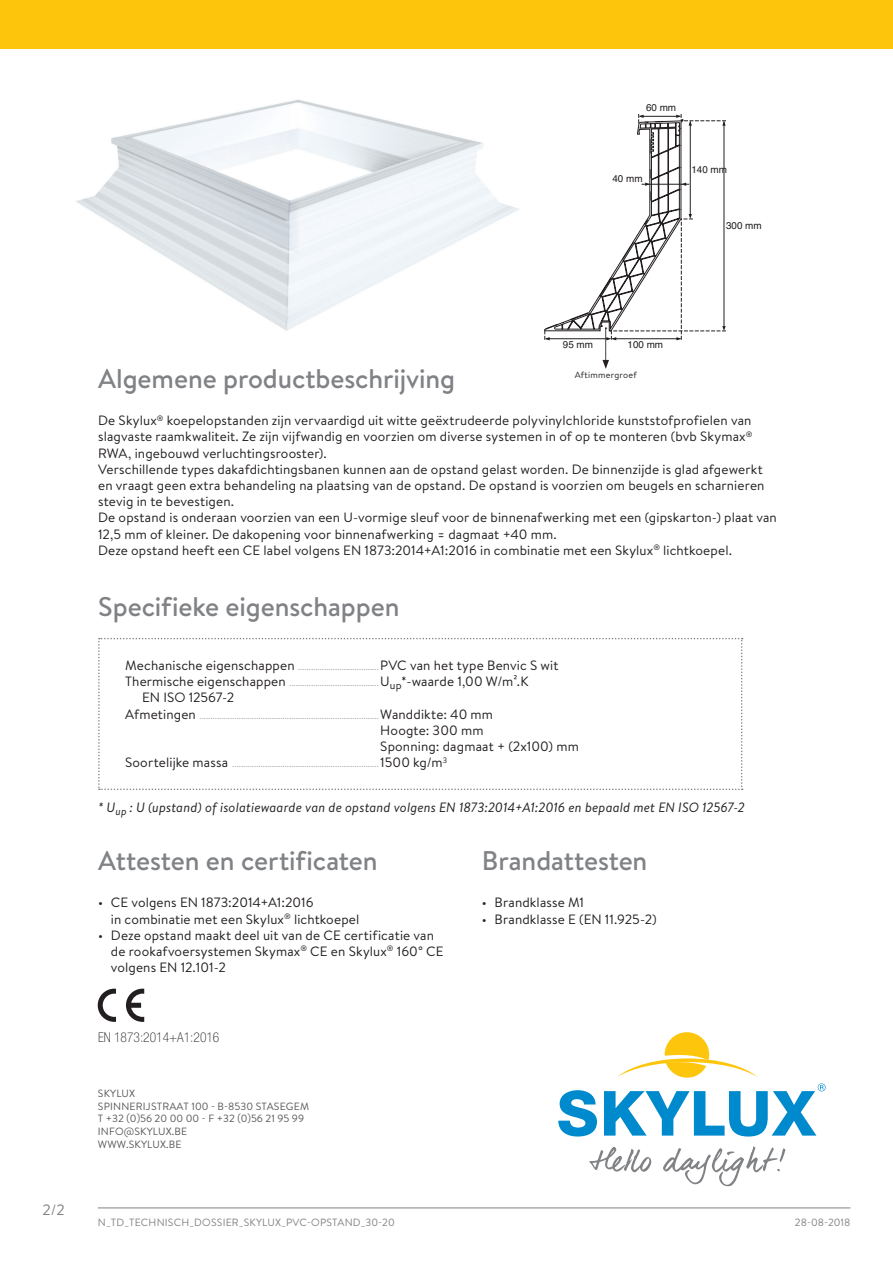
<style>
.page{position:relative;width:893px;height:1263px;background:#fff}
.page>*{position:absolute;margin:0;border:0;box-sizing:border-box;transform-origin:0 0}
.Titel_2{font:500 27px "Brandon Text";letter-spacing:-.005em;color:#808285}
.t1{font:15px "Brandon Text";color:#808285}
.tekst{font:13.5px/16.2px "Brandon Text";letter-spacing:.01em;color:#231f20}
.tekst_insprong{font:13.5px/16.2px "Brandon Text";letter-spacing:.01em;color:#231f20}
.tekst_tabel{font:13.5px "Brandon Text";letter-spacing:.01em;color:#231f20}
.tekst_cursief{font:italic 13.5px "Brandon Text";letter-spacing:.005em;color:#231f20}
.tekst_tabel_zonder_g{font:13.5px "Brandon Text";letter-spacing:.01em;color:#231f20}
.t2{font:100 condensed 13.5px "Helvetica Neue LT Std";color:#231f20}
.t3{font:10.5px "Brandon Text";letter-spacing:.02em;color:#57585a}
.t4{font:10.5px "Brandon Text";letter-spacing:.02em;color:#808285}
.t5{font:10.5px "Brandon Text";color:#57585a}
.t6{font:9.9px "Helvetica";color:#231f20}
.tekst_tabel-2{font:9px "Brandon Text";color:#a8a9ad}
.t7{font:9px "Brandon Text";letter-spacing:.025em;color:#231f20}
.s1{font-size:9px;color:#a8a9ad}
.s2{font-size:13.5px;color:#231f20}
</style>
<div class="page">
<hr style="left:98px;top:1207px;width:752px;height:1px;background:#808285">
<div style="left:0;top:0;width:893px;height:49px;background:#fec50d"></div>
<div style="left:511px;top:1008px;width:353px;height:201px;background:#fff"></div>
<svg style="left:558px;top:1090px;width:39px;height:46px"></svg>
<svg style="left:589px;top:1147px;width:62px;height:25px"></svg>
<svg style="left:663px;top:1146px;width:122px;height:41px"></svg>
<svg style="left:604px;top:1032px;width:222px;height:104px"></svg>
<svg style="left:98px;top:989px;width:18px;height:33px"></svg>
<svg style="left:126px;top:989px;width:18px;height:33px"></svg>
<svg style="left:98px;top:638px;width:645px;height:152px"></svg>
<img style="left:76px;top:99px;width:443px;height:232px">
<svg style="left:544px;top:114px;width:182px;height:255px"></svg>
<p class="t6" style="left:646px;top:99px;width:32px">60 mm</p>
<p class="t6" style="left:612px;top:170px;width:32px">40 mm</p>
<p class="t6" style="left:691px;top:161px;width:37px">140 mm</p>
<p class="t6" style="left:726px;top:217px;width:37px">300 mm</p>
<p class="t1" style="left:43px;top:1199px;width:24px">2/2</p>
<p class="t6" style="left:563px;top:336px;width:32px">95 mm</p>
<p class="t6" style="left:627px;top:336px;width:37px">100 mm</p>
<p class="Titel_2" style="left:98px;top:360px;width:359px">Algemene productbeschrijving</p>
<p class="tekst" style="left:98px;top:412px;width:656px;text-align:justify">De Skylux<sup>®</sup> koepelopstanden zijn vervaardigd uit witte geëxtrudeerde polyvinylchloride kunststofprofielen van slagvaste raamkwaliteit. Ze zijn vijfwandig en voorzien om diverse systemen in of op te monteren (bvb Skymax<sup>® </sup>RWA, ingebouwd verluchtingsrooster).</p>
<p class="tekst" style="left:98px;top:461px;width:668px">Verschillende types dakafdichtingsbanen kunnen aan de opstand gelast worden. De binnenzijde is glad afgewerkt en vraagt geen extra behandeling na plaatsing van de opstand. De opstand is voorzien om beugels en scharnieren stevig in te bevestigen.</p>
<p class="tekst" style="left:98px;top:509px;width:680px">De opstand is onderaan voorzien van een U-vormige sleuf voor de binnenafwerking met een (gipskarton-) plaat van<br>12,5 mm of kleiner. De dakopening voor binnenafwerking = dagmaat +40 mm.</p>
<p class="tekst" style="left:98px;top:542px;width:635px">Deze opstand heeft een CE label volgens EN 1873:2014+A1:2016 in combinatie met een Skylux<sup>®</sup> lichtkoepel.</p>
<p class="Titel_2" style="left:98px;top:588px;width:303px">Specifieke eigenschappen</p>
<p class="t7" style="left:575px;top:369px;width:64px">Aftimmergroef</p>
<p class="tekst_tabel" style="left:125px;top:656px;width:435px">Mechanische eigenschappen <span class="s1">.....................................</span> PVC van het type Benvic S wit</p>
<p class="tekst_tabel" style="left:125px;top:672px;width:405px">Thermische eigenschappen <span class="s1">.........................................</span> U<sub>up</sub>*-waarde 1,00 W/m².K</p>
<p class="tekst_tabel" style="left:142px;top:688px;width:94px">EN ISO 12567-2</p>
<p class="tekst_tabel-2" style="left:125px;top:709px;width:369px"><span class="s2">Afmetingen</span> .................................................................................. <span class="s2">Wanddikte: 40 mm</span></p>
<p class="tekst_tabel_zonder_g" style="left:380px;top:721px;width:105px">Hoogte: 300 mm</p>
<p class="tekst_tabel_zonder_g" style="left:380px;top:737px;width:200px">Sponning: dagmaat + (2x100) mm</p>
<p class="tekst_tabel-2" style="left:125px;top:758px;width:323px"><span class="s2">Soortelijke massa</span> ................................................................... <span class="s2">1500 kg/m</span><sup>3</sup></p>
<p class="tekst_cursief" style="left:98px;top:798px;width:648px">* U<sub>up</sub> : U (upstand) of isolatiewaarde van de opstand volgens EN 1873:2014+A1:2016 en bepaald met EN ISO 12567-2</p>
<p class="Titel_2" style="left:98px;top:842px;width:281px">Attesten en certificaten</p>
<p class="tekst_insprong" style="left:98px;top:894px;width:217px">• CE volgens EN 1873:2014+A1:2016</p>
<p class="tekst_insprong" style="left:111px;top:910px;width:250px">in combinatie met een Skylux<sup>®</sup> lichtkoepel</p>
<p class="tekst_insprong" style="left:111px;top:926px;width:334px;text-indent:-13px">• Deze opstand maakt deel uit van de CE certificatie van de rookafvoersystemen Skymax<sup>®</sup> CE en Skylux<sup>®</sup> 160° CE volgens EN 12.101-2</p>
<p class="Titel_2" style="left:482px;top:842px;width:167px">Brandattesten</p>
<p class="tekst_insprong" style="left:482px;top:894px;width:104px">• Brandklasse M1</p>
<p class="tekst_insprong" style="left:482px;top:910px;width:177px">• Brandklasse E (EN 11.925-2)</p>
<p class="t2" style="left:98px;top:1029px;width:123px">EN 1873:2014+A1:2016</p>
<p class="t3" style="left:98px;top:1086px;width:39px">SKYLUX</p>
<p class="t3" style="left:98px;top:1099px;width:213px">SPINNERIJSTRAAT 100 - B-8530 STASEGEM</p>
<p class="t5" style="left:98px;top:1111px;width:208px">T +32 (0)56 20 00 00 - F +32 (0)56 21 95 99</p>
<p class="t3" style="left:98px;top:1124px;width:91px">INFO@SKYLUX.BE</p>
<p class="t3" style="left:98px;top:1137px;width:85px">WWW.SKYLUX.BE</p>
<p class="t4" style="left:98px;top:1215px;width:298px">N_TD_TECHNISCH_DOSSIER_SKYLUX_PVC-OPSTAND_30-20</p>
<p class="t4" style="left:795px;top:1215px;width:57px">28-08-2018</p>
</div>
